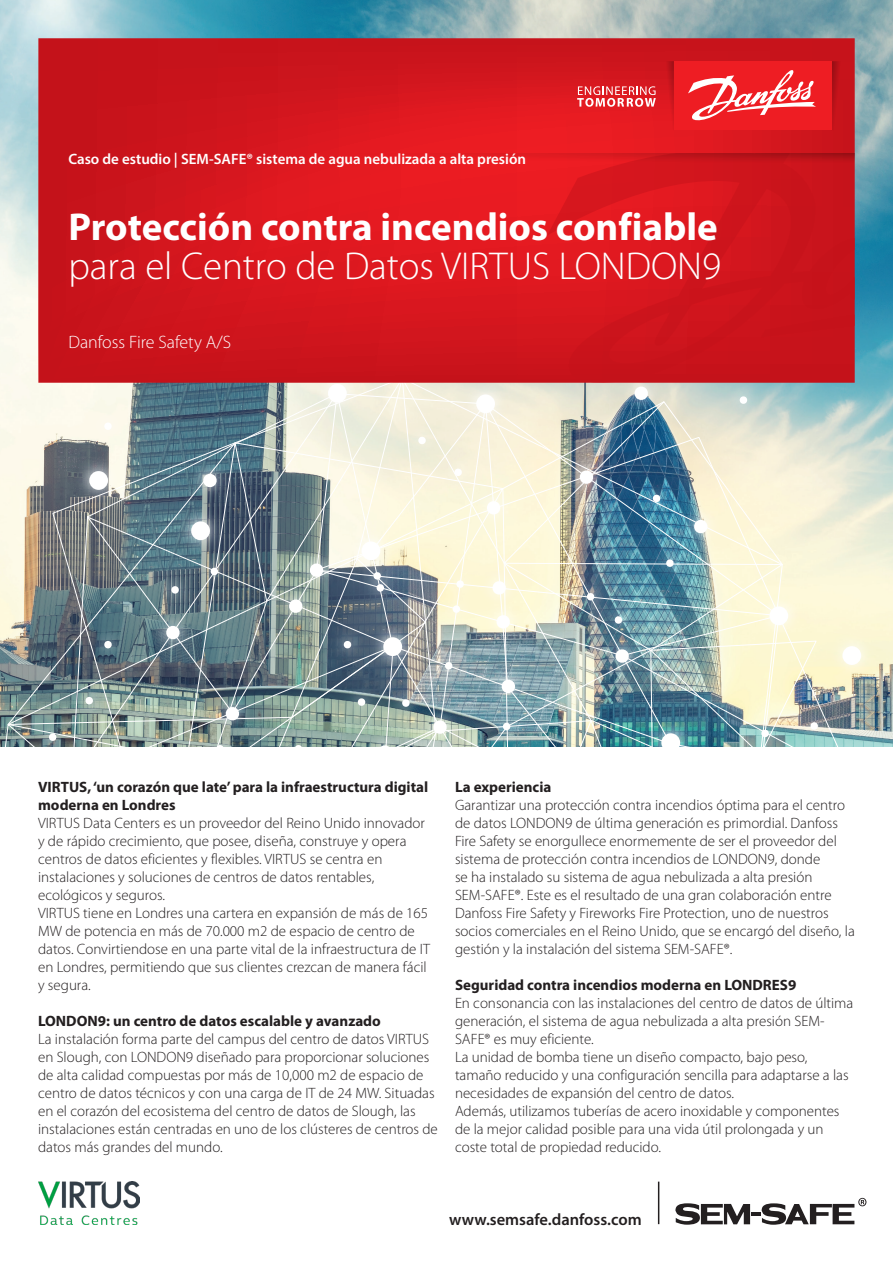
<style>
.page{position:relative;width:893px;height:1263px;background:#fff}
.page>*{position:absolute;margin:0;border:0;box-sizing:border-box;transform-origin:0 0}
.Front_page__Headline{font:700 39px/39px "Myriad Pro";color:#fff}
.Front_page__Headline-2{font:300 18px "Myriad Pro";color:#fff}
.URL{font:600 16.5px "Myriad Pro";color:#231f20}
.Copy{font:300 15px/18px "Myriad Pro";color:#231f20}
.Copy-2{font:700 15px/18px "Myriad Pro";color:#231f20}
.Front_page__Document{font:600 15px "Myriad Pro";color:#fff}
.s1{font-weight:300}
</style>
<div class="page">
<img style="left:0;top:0;width:893px;height:360px">
<img style="left:0;top:360px;width:893px;height:386px">
<svg style="left:818px;top:392px;width:35px;height:253px;background:#e1e6d5"></svg>
<svg style="left:818px;top:562px;width:23px;height:184px;background:#d7dac4"></svg>
<div style="left:842px;top:646px;width:19px;height:19px;background:#fff;border-radius:50%"></div>
<div style="left:328px;top:384px;width:19px;height:19px;background:#fff;border-radius:50%"></div>
<img style="left:0;top:386px;width:818px;height:360px">
<hr style="left:658px;top:1181px;width:1px;height:43px;background:#231f20">
<svg style="left:38px;top:38px;width:817px;height:345px;background:#d3161d"></svg>
<svg style="left:547px;top:166px;width:308px;height:217px;background:#d1151d"></svg>
<svg style="left:675px;top:1203px;width:75px;height:22px"></svg>
<hr style="left:751px;top:1212px;width:10px;height:4px;background:#231f20">
<svg style="left:761px;top:1198px;width:105px;height:27px"></svg>
<svg style="left:832px;top:61px;width:12px;height:69px"></svg>
<svg style="left:358px;top:153px;width:497px;height:13px;background:#d5171e"></svg>
<div style="left:674px;top:61px;width:158px;height:69px;background:#ee1d23"></div>
<svg style="left:577px;top:61px;width:97px;height:69px;background:#dd2b32"></svg>
<svg style="left:688px;top:70px;width:128px;height:51px"></svg>
<img style="left:38px;top:1181px;width:101px;height:44px">
<p class="Front_page__Document" style="left:68px;top:150px;width:459px">Caso de estudio | SEM-SAFE® sistema de agua nebulizada a alta presión</p>
<p class="Front_page__Headline" style="left:68px;top:206px;width:654px">Protección contra incendios confiable <span class="s1">para el Centro de Datos VIRTUS LONDON9</span></p>
<p class="Front_page__Headline-2" style="left:68px;top:332px;width:164px">Danfoss Fire Safety A/S</p>
<p class="Copy-2" style="left:38px;top:777px;width:392px">VIRTUS, ‘un corazón que late’ para la infraestructura digital moderna en Londres</p>
<p class="Copy" style="left:38px;top:814px;width:388px">VIRTUS Data Centers es un proveedor del Reino Unido innovador y de rápido crecimiento, que posee, diseña, construye y opera centros de datos eficientes y flexibles. VIRTUS se centra en instalaciones y soluciones de centros de datos rentables, ecológicos y seguros.</p>
<p class="Copy" style="left:38px;top:904px;width:393px">VIRTUS tiene en Londres una cartera en expansión de más de 165<br>MW de potencia en más de 70.000 m2 de espacio de centro de datos. Convirtiendose en una parte vital de la infraestructura de IT en Londres, permitiendo que sus clientes crezcan de manera fácil y segura.</p>
<p class="Copy-2" style="left:38px;top:1011px;width:344px">LONDON9: un centro de datos escalable y avanzado</p>
<p class="Copy" style="left:38px;top:1030px;width:401px">La instalación forma parte del campus del centro de datos VIRTUS en Slough, con LONDON9 diseñado para proporcionar soluciones de alta calidad compuestas por más de 10,000 m2 de espacio de centro de datos técnicos y con una carga de IT de 24 MW. Situadas en el corazón del ecosistema del centro de datos de Slough, las instalaciones están centradas en uno de los clústeres de centros de datos más grandes del mundo.</p>
<p class="Copy-2" style="left:455px;top:777px;width:98px">La experiencia</p>
<p class="Copy" style="left:455px;top:796px;width:401px">Garantizar una protección contra incendios óptima para el centro de datos LONDON9 de última generación es primordial. Danfoss Fire Safety se enorgullece enormemente de ser el proveedor del sistema de protección contra incendios de LONDON9, donde<br>se ha instalado su sistema de agua nebulizada a alta presión SEM-SAFE®. Este es el resultado de una gran colaboración entre Danfoss Fire Safety y Fireworks Fire Protection, uno de nuestros socios comerciales en el Reino Unido, que se encargó del diseño, la gestión y la instalación del sistema SEM-SAFE®.</p>
<p class="Copy-2" style="left:455px;top:975px;width:343px">Seguridad contra incendios moderna en LONDRES9</p>
<p class="Copy" style="left:455px;top:994px;width:400px">En consonancia con las instalaciones del centro de datos de última generación, el sistema de agua nebulizada a alta presión SEM-<br>SAFE® es muy eficiente.</p>
<p class="Copy" style="left:455px;top:1048px;width:395px">La unidad de bomba tiene un diseño compacto, bajo peso, tamaño reducido y una configuración sencilla para adaptarse a las necesidades de expansión del centro de datos.</p>
<p class="Copy" style="left:455px;top:1102px;width:386px">Además, utilizamos tuberías de acero inoxidable y componentes de la mejor calidad posible para una vida útil prolongada y un coste total de propiedad reducido.</p>
<p class="URL" style="left:449px;top:1209px;width:194px">www.semsafe.danfoss.com</p>
</div>
